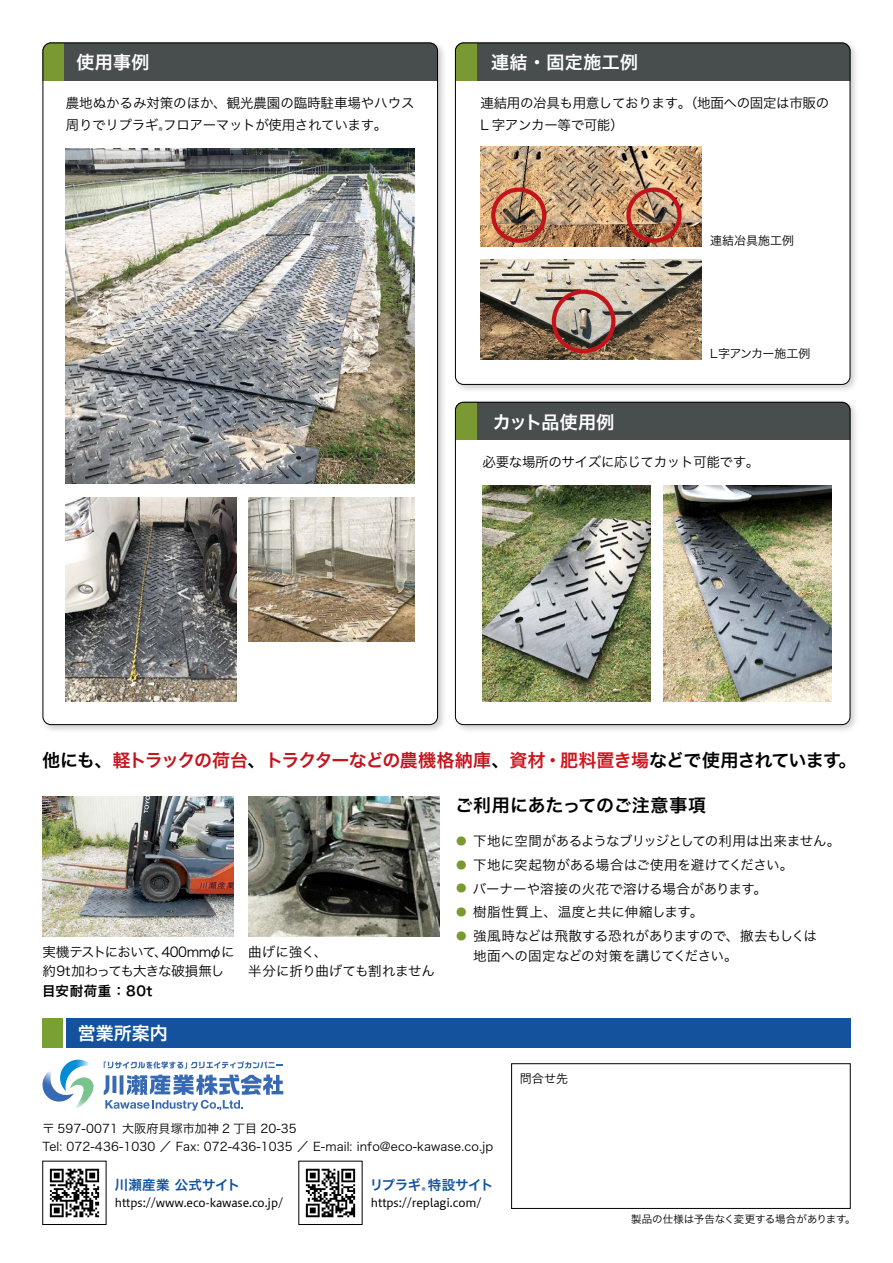
<style>
.page{position:relative;width:893px;height:1263px;background:#fff}
.page>*{position:absolute;margin:0;border:0;box-sizing:border-box;transform-origin:0 0}
.t1{font:18px "Hira Kaku Std W6";letter-spacing:-.04em;color:#c3141c}
.t2{font:18px "Hira Kaku Pro W6";letter-spacing:.015em;color:#fff}
.t3{font:18px "Hira Kaku Pro W6";letter-spacing:.005em;color:#000}
.t4{font:18px "Hira Kaku Pro W6";letter-spacing:-.02em;color:#fff}
.t5{font:13.5px/19.5px "Hira Kaku Pro W3";letter-spacing:-.025em;color:#000}
.t6{font:13.5px/22.5px "Hira Kaku Pro W3";letter-spacing:-.005em;color:#000}
.t7{font:13.5px "Hira Kaku Pro W3";letter-spacing:.005em;color:#000}
.t8{font:13.5px "Hira Kaku Pro W3";letter-spacing:.015em;color:#000}
.t9{font:13.5px "Hira Kaku Pro W3";letter-spacing:-.06em;color:#000}
.t10{font:13.5px "Hira Kaku Pro W6";letter-spacing:.045em;color:#000}
.t11{font:13.5px "Hira Kaku Std W6";letter-spacing:-.005em;color:#14529d}
.t12{font:13.5px "Hira Kaku Std W6";letter-spacing:.02em;color:#14529d}
.t13{font:12px/18px "Hira Kaku Pro W3";letter-spacing:.01em;color:#000}
.t14{font:12px "Hira Kaku Pro W3";letter-spacing:-.025em;color:#000}
.t15{font:11.4px "Hiragino UD Sans Std N W4";letter-spacing:-.01em;color:#000}
.t16{font:10.5px "Hira Kaku Pro W3";letter-spacing:-.015em;color:#000}
.t17{font:10.5px "Hira Kaku Pro W6";color:#7a9932}
.t18{font:7.8px "Hira Kaku Std W6";color:#14529d}
.t19{font:7.8px "Hira Kaku Pro W3";color:#000}
.s1{color:#000}
.s2{color:#d0121b}
</style>
<div class="page">
<div style="left:511px;top:1063px;width:339px;height:146px;border:1px solid #000"></div>
<img style="left:43px;top:796px;width:191px;height:140px">
<img style="left:248px;top:796px;width:192px;height:140px">
<div style="left:40px;top:40px;width:407px;height:694px;background:#000;opacity:.2"></div>
<div style="left:43px;top:43px;width:395px;height:682px;background:#fff;border-radius:8px"></div>
<div style="left:43px;top:43px;width:395px;height:38px;background:#484e4e"></div>
<div style="left:43px;top:43px;width:21px;height:38px;background:#7a9932"></div>
<div style="left:452px;top:40px;width:407px;height:354px;background:#000;opacity:.2"></div>
<div style="left:455px;top:43px;width:395px;height:341px;background:#fff;border-radius:8px"></div>
<div style="left:455px;top:43px;width:395px;height:38px;background:#484e4e"></div>
<div style="left:455px;top:43px;width:21px;height:38px;background:#7a9932"></div>
<div style="left:455px;top:43px;width:395px;height:342px;border:1px solid #000;border-radius:8px"></div>
<div style="left:452px;top:399px;width:407px;height:335px;background:#000;opacity:.2"></div>
<div style="left:455px;top:402px;width:395px;height:323px;background:#fff;border-radius:8px"></div>
<div style="left:455px;top:402px;width:395px;height:38px;background:#484e4e"></div>
<div style="left:455px;top:402px;width:21px;height:38px;background:#7a9932"></div>
<div style="left:455px;top:402px;width:395px;height:323px;border:1px solid #000;border-radius:8px"></div>
<img style="left:66px;top:149px;width:349px;height:334px">
<img style="left:249px;top:497px;width:166px;height:145px">
<div style="left:43px;top:1019px;width:20px;height:29px;background:#79a032"></div>
<div style="left:66px;top:1019px;width:784px;height:29px;background:#14529d"></div>
<img style="left:483px;top:485px;width:168px;height:216px">
<img style="left:663px;top:485px;width:168px;height:216px">
<img style="left:480px;top:147px;width:222px;height:100px">
<div style="left:491px;top:188px;width:55px;height:55px;border:4px solid #c3141c;border-radius:50%"></div>
<div style="left:626px;top:188px;width:56px;height:55px;border:4px solid #c3141c;border-radius:50%"></div>
<img style="left:480px;top:259px;width:222px;height:100px">
<div style="left:552px;top:290px;width:63px;height:63px;border:4px solid #c3141c;border-radius:50%"></div>
<img style="left:49px;top:1168px;width:51px;height:50px">
<img style="left:305px;top:1168px;width:51px;height:50px">
<svg style="left:43px;top:1060px;width:51px;height:48px"></svg>
<svg style="left:104px;top:1074px;width:179px;height:37px"></svg>
<svg style="left:104px;top:1061px;width:178px;height:7px"></svg>
<img style="left:66px;top:497px;width:170px;height:204px">
<h1 class="t2" style="left:77px;top:46px;width:75px">使用事例</h1>
<p class="t6" style="left:66px;top:90px;width:350px">農地ぬかるみ対策のほか、観光農園の臨時駐車場やハウス周りでリプラギフロアーマットが使用されています。</p>
<p class="t19" style="left:158px;top:123px;width:6px">®</p>
<h1 class="t2" style="left:491px;top:46px;width:149px">連結・固定施工例</h1>
<p class="t5" style="left:480px;top:90px;width:350px;line-height:22.5px">連結用の冶具も用意しております。（地面への固定は市販の<br>L 字アンカー等で可能(</p>
<p class="t13" style="left:710px;top:231px;width:85px">連結冶具施工例</p>
<h1 class="t4" style="left:493px;top:406px;width:123px">カット品使用例</h1>
<p class="t14" style="left:710px;top:343px;width:102px">L字アンカー施工例</p>
<p class="t5" style="left:483px;top:451px;width:278px">必要な場所のサイズに応じてカット可能です。</p>
<h1 class="t1" style="left:43px;top:746px;width:815px"><span class="s1">他にも、</span>軽トラックの荷台<span class="s1">、</span>トラクターなどの農機格納庫<span class="s1">、</span><span class="s2">資材・肥料置き場</span><span class="s1">などで使用されています。</span></h1>
<h1 class="t3" style="left:455px;top:789px;width:253px">ご利用にあたってのご注意事項</h1>
<p class="t5" style="left:473px;top:830px;width:369px">下地に空間があるようなブリッジとしての利用は出来ません。</p>
<p class="t17" style="left:456px;top:831px;width:12px">⁃</p>
<p class="t6" style="left:473px;top:852px;width:322px">下地に突起物がある場合はご使用を避けてください。</p>
<p class="t17" style="left:456px;top:855px;width:12px">⁃</p>
<p class="t7" style="left:473px;top:876px;width:296px">バーナーや溶接の火花で溶ける場合があります。</p>
<p class="t17" style="left:456px;top:879px;width:12px">⁃</p>
<p class="t8" style="left:473px;top:900px;width:232px">樹脂性質上、温度と共に伸縮します。</p>
<p class="t17" style="left:456px;top:903px;width:12px">⁃</p>
<p class="t9" style="left:43px;top:940px;width:194px">実機テストにおいて 400mmφに</p>
<p class="t5" style="left:43px;top:941px;width:183px;text-indent:112px">、<br>約9t加わっても大きな破損無し</p>
<p class="t10" style="left:42px;top:978px;width:112px">目安耐荷重：80t</p>
<h1 class="t2" style="left:78px;top:1017px;width:91px">営業所案内</h1>
<p class="t5" style="left:248px;top:941px;width:188px">曲げに強く、<br>半分に折り曲げても割れません</p>
<p class="t17" style="left:456px;top:926px;width:12px">⁃</p>
<p class="t5" style="left:473px;top:925px;width:345px">強風時などは飛散する恐れがありますので、撤去もしくは</p>
<p class="t5" style="left:473px;top:945px;width:266px">地面への固定などの対策を講じてください。</p>
<p class="t13" style="left:520px;top:1068px;width:50px">問合せ先</p>
<p class="t13" style="left:43px;top:1118px;width:452px">〒 597-0071 大阪府貝塚市加神 2 丁目 20-35<br>Tel: 072-436-1030 ／ Fax: 072-436-1035 ／ E-mail: info@eco-kawase.co j p.</p>
<p class="t12" style="left:115px;top:1174px;width:127px">川瀬産業公式サイト</p>
<p class="t15" style="left:115px;top:1194px;width:170px">https://www.eco-kawase.co j p. /</p>
<p class="t11" style="left:370px;top:1174px;width:53px">リプラギ</p>
<p class="t11" style="left:428px;top:1174px;width:67px">特設サイト</p>
<p class="t18" style="left:421px;top:1183px;width:6px">︎®</p>
<p class="t15" style="left:371px;top:1194px;width:112px">https://replagi.com/</p>
<p class="t16" style="left:631px;top:1210px;width:226px">製品の仕様は予告なく変更する場合があります。</p>
</div>
